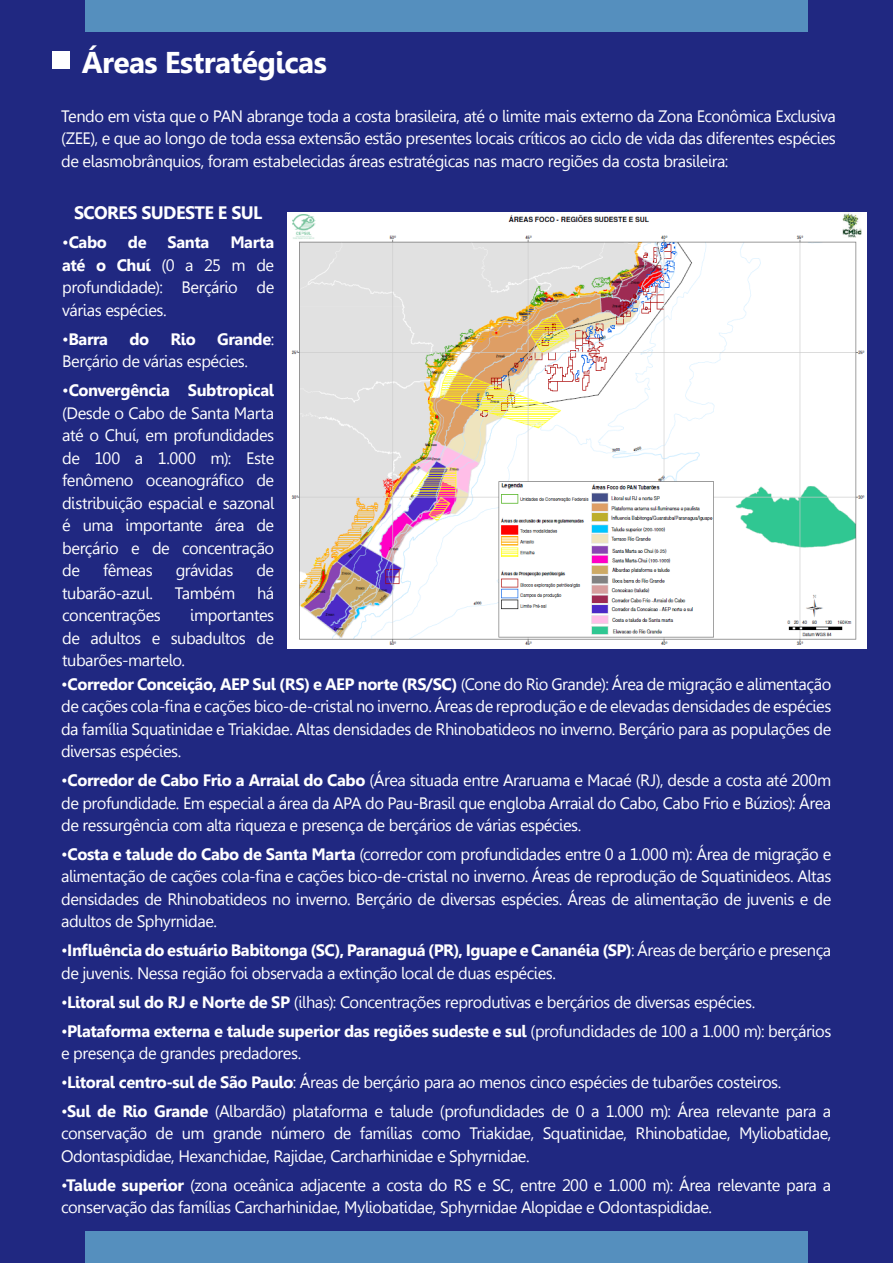
<style>
.page{position:relative;width:893px;height:1263px;background:#fff}
.page>*{position:absolute;margin:0;border:0;box-sizing:border-box;transform-origin:0 0}
.t1{font:700 30px "Gisha";letter-spacing:-.02em;color:#fff}
.Parágrafo_Black{font:700 18px "Gisha";letter-spacing:-.035em;color:#fff}
.Parágrafo_Black-2{font:16.5px/22.5px "Gisha";letter-spacing:-.03em;color:#fff;text-align:justify}
.Parágrafo_Black-3{font:700 16.5px "Gisha";letter-spacing:-.025em;color:#fff}
.s1{font-weight:400}
.s2{font-weight:700}
</style>
<div class="page">
<div style="left:0;top:0;width:893px;height:1262px;background:#202881"></div>
<div style="left:85px;top:0;width:723px;height:32px;background:#558fbe"></div>
<div style="left:53px;top:52px;width:17px;height:17px;background:#fff"></div>
<div style="left:85px;top:1231px;width:723px;height:32px;background:#558fbe"></div>
<img style="left:287px;top:212px;width:579px;height:436px">
<div style="left:497px;top:222px;width:155px;height:13px;background:#fff"></div>
<p class="t1" style="left:82px;top:45px;width:247px">Áreas Estratégicas</p>
<p class="Parágrafo_Black-2" style="left:61px;top:105px;width:776px">Tendo em vista que o PAN abrange toda a costa brasileira, até o limite mais externo da Zona Econômica Exclusiva (ZEE), e que ao longo de toda essa extensão estão presentes locais críticos ao ciclo de vida das diferentes espécies de elasmobrânquios, foram estabelecidas áreas estratégicas nas macro regiões da costa brasileira:</p>
<p class="Parágrafo_Black" style="left:74px;top:203px;width:190px">SCORES SUDESTE E SUL</p>
<p class="Parágrafo_Black-3" style="left:62px;top:233px;width:46px"><span class="s1">•</span>Cabo</p>
<p class="Parágrafo_Black-3" style="left:128px;top:233px;width:20px">de</p>
<p class="Parágrafo_Black-3" style="left:168px;top:233px;width:43px">Santa</p>
<p class="Parágrafo_Black-2" style="left:62px;top:231px;width:214px;text-indent:168px"><span class="s2">Marta até o Chuí</span> (0 a 25 m de profundidade): Berçário de várias espécies.</p>
<p class="Parágrafo_Black-3" style="left:62px;top:329px;width:47px"><span class="s1">•</span>Barra</p>
<p class="Parágrafo_Black-3" style="left:129px;top:329px;width:21px">do</p>
<p class="Parágrafo_Black-3" style="left:171px;top:329px;width:27px">Rio</p>
<p class="Parágrafo_Black-2" style="left:62px;top:328px;width:214px;text-indent:155px"><span class="s2">Grande</span>:<br>Berçário de várias espécies.</p>
<p class="Parágrafo_Black-2" style="left:62px;top:379px;width:214px">•<span class="s2">Convergência Subtropical </span>(Desde o Cabo de Santa Marta até o Chuí, em profundidades de 100 a 1.000 m): Este fenômeno oceanográfico de distribuição espacial e sazonal é uma importante área de berçário e de concentração de</p>
<p class="Parágrafo_Black-2" style="left:103px;top:559px;width:51px">fêmeas</p>
<p class="Parágrafo_Black-2" style="left:176px;top:559px;width:59px">grávidas</p>
<p class="Parágrafo_Black-2" style="left:256px;top:559px;width:19px">de</p>
<p class="Parágrafo_Black-2" style="left:62px;top:582px;width:92px">tubarão-azul.</p>
<p class="Parágrafo_Black-2" style="left:175px;top:582px;width:62px">Também</p>
<p class="Parágrafo_Black-2" style="left:257px;top:582px;width:19px">há</p>
<p class="Parágrafo_Black-2" style="left:62px;top:604px;width:100px">concentrações</p>
<p class="Parágrafo_Black-2" style="left:62px;top:604px;width:214px;text-indent:128px">importantes de adultos e subadultos de tubarões-martelo.</p>
<p class="Parágrafo_Black-2" style="left:61px;top:673px;width:772px">•<span class="s2">Corredor Conceição, AEP Sul (RS) e AEP norte (RS/SC)</span> (Cone do Rio Grande): Área de migração e alimentação de cações cola-fina e cações bico-de-cristal no inverno. Áreas de reprodução e de elevadas densidades de espécies da família Squatinidae e Triakidae. Altas densidades de Rhinobatideos no inverno. Berçário para as populações de diversas espécies.</p>
<p class="Parágrafo_Black-2" style="left:61px;top:769px;width:772px">•<span class="s2">Corredor de Cabo Frio a Arraial do Cabo</span> (Área situada entre Araruama e Macaé (RJ), desde a costa até 200m de profundidade. Em especial a área da APA do Pau-Brasil que engloba Arraial do Cabo, Cabo Frio e Búzios): Área de ressurgência com alta riqueza e presença de berçários de várias espécies.</p>
<p class="Parágrafo_Black-2" style="left:61px;top:843px;width:772px">•<span class="s2">Costa e talude do Cabo de Santa Marta</span> (corredor com profundidades entre 0 a 1.000 m): Área de migração e alimentação de cações cola-fina e cações bico-de-cristal no inverno. Áreas de reprodução de Squatinideos. Altas densidades de Rhinobatideos no inverno. Berçário de diversas espécies. Áreas de alimentação de juvenis e de adultos de Sphyrnidae.</p>
<p class="Parágrafo_Black-2" style="left:61px;top:939px;width:772px">•<span class="s2">Influência do estuário Babitonga (SC), Paranaguá (PR), Iguape e Cananéia (SP)</span>: Áreas de berçário e presença de juvenis. Nessa região foi observada a extinção local de duas espécies.</p>
<p class="Parágrafo_Black-2" style="left:61px;top:991px;width:696px">•<span class="s2">Litoral sul do RJ e Norte de SP</span> (ilhas): Concentrações reprodutivas e berçários de diversas espécies.</p>
<p class="Parágrafo_Black-2" style="left:61px;top:1019px;width:772px">•<span class="s2">Plataforma externa e talude superior das regiões sudeste e sul</span> (profundidades de 100 a 1.000 m): berçários e presença de grandes predadores.</p>
<p class="Parágrafo_Black-2" style="left:61px;top:1071px;width:722px">•<span class="s2">Litoral centro-sul de São Paulo</span>: Áreas de berçário para ao menos cinco espécies de tubarões costeiros.</p>
<p class="Parágrafo_Black-2" style="left:61px;top:1100px;width:772px">•<span class="s2">Sul de Rio Grande</span> (Albardão) plataforma e talude (profundidades de 0 a 1.000 m): Área relevante para a conservação de um grande número de famílias como Triakidae, Squatinidae, Rhinobatidae, Myliobatidae, Odontaspididae, Hexanchidae, Rajidae, Carcharhinidae e Sphyrnidae.</p>
<p class="Parágrafo_Black-2" style="left:61px;top:1174px;width:772px">•<span class="s2">Talude superior</span> (zona oceânica adjacente a costa do RS e SC, entre 200 e 1.000 m): Área relevante para a conservação das famílias Carcharhinidae, Myliobatidae, Sphyrnidae Alopidae e Odontaspididae.</p>
</div>
